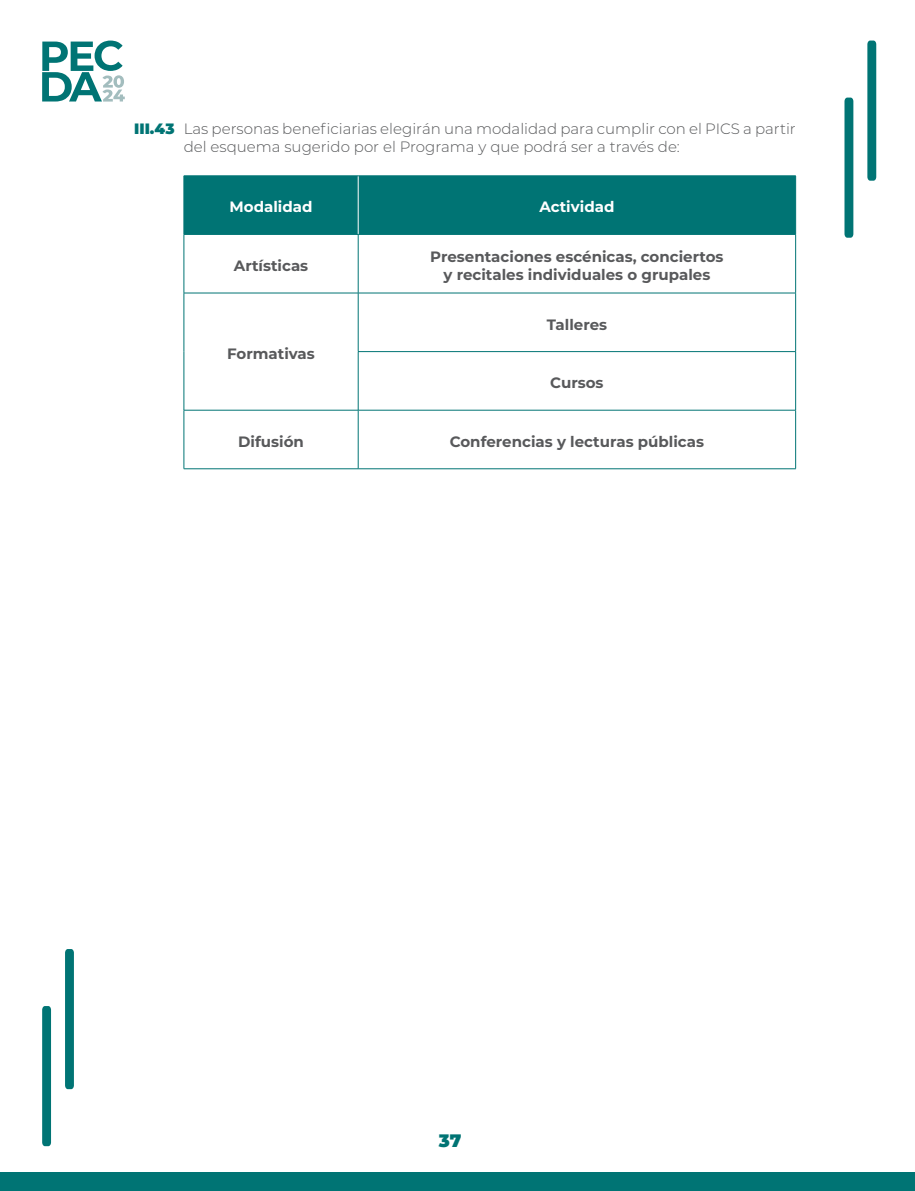
<style>
.page{position:relative;width:915px;height:1191px;background:#fff}
.page>*{position:absolute;margin:0;border:0;box-sizing:border-box;transform-origin:0 0}
.t1{font:900 18px "Montserrat";color:#007474}
.t2{font:700 15px/18px "Montserrat";color:#58595b;text-align:center}
.t3{font:300 15px/18px "Montserrat";color:#58595b}
.t4{font:700 15px "Montserrat";color:#fff}
.s1{font-weight:900;color:#007474}
</style>
<div class="page">
<div style="left:0;top:1172px;width:914px;height:19px;background:#007474"></div>
<svg style="left:867px;top:41px;width:8px;height:140px"></svg>
<svg style="left:844px;top:98px;width:9px;height:140px"></svg>
<svg style="left:65px;top:949px;width:9px;height:140px"></svg>
<svg style="left:42px;top:1006px;width:9px;height:140px"></svg>
<svg style="left:42px;top:41px;width:83px;height:61px"></svg>
<div style="left:184px;top:177px;width:611px;height:57px;background:#007474"></div>
<hr style="left:358px;top:176px;width:1px;height:58px;background:#fff">
<hr style="left:183px;top:176px;width:1px;height:58px;background:#007474">
<hr style="left:184px;top:176px;width:174px;height:1px;background:#007474">
<hr style="left:358px;top:176px;width:437px;height:1px;background:#007474">
<hr style="left:795px;top:176px;width:1px;height:58px;background:#007474">
<hr style="left:183px;top:235px;width:1px;height:58px;background:#007474">
<hr style="left:184px;top:234px;width:174px;height:1px;background:#007474">
<hr style="left:358px;top:235px;width:1px;height:58px;background:#007474">
<hr style="left:358px;top:234px;width:437px;height:1px;background:#007474">
<hr style="left:795px;top:235px;width:1px;height:58px;background:#007474">
<hr style="left:183px;top:293px;width:1px;height:58px;background:#007474">
<hr style="left:183px;top:351px;width:1px;height:59px;background:#007474">
<hr style="left:184px;top:293px;width:174px;height:1px;background:#007474">
<hr style="left:358px;top:293px;width:1px;height:58px;background:#007474">
<hr style="left:358px;top:293px;width:437px;height:1px;background:#007474">
<hr style="left:795px;top:293px;width:1px;height:58px;background:#007474">
<hr style="left:358px;top:352px;width:1px;height:58px;background:#007474">
<hr style="left:358px;top:351px;width:437px;height:1px;background:#007474">
<hr style="left:795px;top:352px;width:1px;height:58px;background:#007474">
<hr style="left:183px;top:410px;width:1px;height:58px;background:#007474">
<hr style="left:184px;top:410px;width:174px;height:1px;background:#007474">
<hr style="left:184px;top:468px;width:174px;height:1px;background:#007474">
<hr style="left:358px;top:410px;width:1px;height:58px;background:#007474">
<hr style="left:358px;top:410px;width:437px;height:1px;background:#007474">
<hr style="left:795px;top:410px;width:1px;height:58px;background:#007474">
<hr style="left:358px;top:468px;width:437px;height:1px;background:#007474">
<p class="t3" style="left:184px;top:119px;width:613px;text-indent:-50px"><span class="s1">III.43</span> Las personas beneficiarias elegirán una modalidad para cumplir con el PICS a partir del esquema sugerido por el Programa y que podrá ser a través de:</p>
<p class="t4" style="left:229px;top:196px;width:84px">Modalidad</p>
<p class="t4" style="left:539px;top:196px;width:77px">Actividad</p>
<p class="t2" style="left:234px;top:256px;width:76px">Artísticas</p>
<p class="t2" style="left:430px;top:247px;width:295px">Presentaciones escénicas, conciertos y recitales individuales o grupales</p>
<p class="t2" style="left:227px;top:344px;width:89px">Formativas</p>
<p class="t2" style="left:546px;top:314px;width:62px">Talleres</p>
<p class="t2" style="left:550px;top:373px;width:55px">Cursos</p>
<p class="t2" style="left:238px;top:432px;width:67px">Difusión</p>
<p class="t2" style="left:449px;top:432px;width:256px">Conferencias y lecturas públicas</p>
<p class="t1" style="left:438px;top:1127px;width:24px">37</p>
</div>
